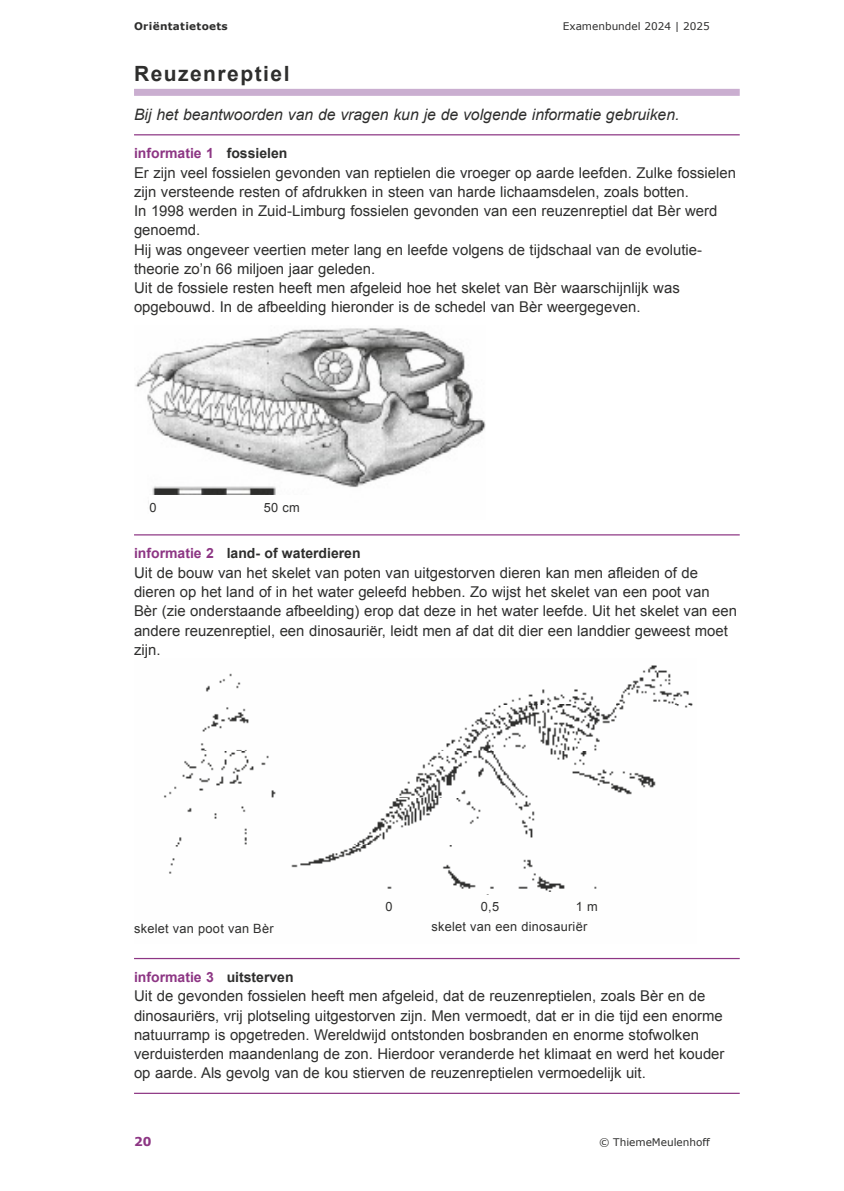
<style>
.page{position:relative;width:844px;height:1191px;background:#fff}
.page>*{position:absolute;margin:0;border:0;box-sizing:border-box;transform-origin:0 0}
.t1{font:700 21px "Arial";letter-spacing:.07em;color:#2e2e2d}
.t2{font:italic 15.75px "Arial";color:#2e2e2d}
.t3{font:14.88px/19.2px "Arial";color:#2e2e2d}
.t4{font:700 14px "Arial";color:#8d3684}
.t5{font:700 14px "Arial";color:#2e2e2d}
.t6{font:12.78px/19.8px "Arial";letter-spacing:.02em;color:#2e2e2d}
.t7{font:700 12.25px "Verdana";color:#8d3684}
.t8{font:10.5px "Verdana";color:#2e2e2d}
.t9{font:700 10.5px "Verdana";letter-spacing:.03em;color:#2e2e2d}
.s1{color:#2e2e2d}
.s2{color:#8d3684}
</style>
<div class="page">
<div style="left:134px;top:89px;width:605px;height:7px;background:#caaed0"></div>
<hr style="left:134px;top:134px;width:605px;height:1px;background:#8d3684">
<hr style="left:134px;top:534px;width:605px;height:1px;background:#8d3684">
<hr style="left:134px;top:958px;width:605px;height:1px;background:#8d3684">
<hr style="left:134px;top:1092px;width:605px;height:2px;background:#8d3684">
<img style="left:135px;top:328px;width:350px;height:175px">
<div style="left:149px;top:496px;width:175px;height:24px;background:#fefefe"></div>
<img style="left:205px;top:665px;width:488px;height:39px">
<p class="t9" style="left:134px;top:19px;width:95px">Oriëntatietoets</p>
<p class="t8" style="left:562px;top:19px;width:149px">Examenbundel 2024 | 2025</p>
<h1 class="t1" style="left:134px;top:60px;width:157px">Reuzenreptiel</h1>
<p class="t2" style="left:134px;top:104px;width:547px">Bij het beantwoorden van de vragen kun je de volgende informatie gebruiken.</p>
<p class="t4" style="left:134px;top:144px;width:155px">informatie 1 <span class="s1">fossielen</span></p>
<p class="t3" style="left:134px;top:163px;width:603px">Er zijn veel fossielen gevonden van reptielen die vroeger op aarde leefden. Zulke fossielen zijn versteende resten of afdrukken in steen van harde lichaamsdelen, zoals botten.<br>In 1998 werden in Zuid-Limburg fossielen gevonden van een reuzenreptiel dat Bèr werd genoemd.<br>Hij was ongeveer veertien meter lang en leefde volgens de tijdschaal van de evolutie&shy;theorie zo’n 66 miljoen jaar geleden.<br>Uit de fossiele resten heeft men afgeleid hoe het skelet van Bèr waarschijnlijk was opgebouwd. In de afbeelding hieronder is de schedel van Bèr weergegeven.</p>
<p class="t6" style="left:149px;top:498px;width:9px">0</p>
<p class="t6" style="left:264px;top:498px;width:37px">50 cm</p>
<p class="t5" style="left:134px;top:544px;width:228px"><span class="s2">informatie 2</span> land- of waterdieren</p>
<p class="t3" style="left:134px;top:563px;width:604px">Uit de bouw van het skelet van poten van uitgestorven dieren kan men afleiden of de dieren op het land of in het water geleefd hebben. Zo wijst het skelet van een poot van<br>Bèr (zie onderstaande afbeelding) erop dat deze in het water leefde. Uit het skelet van een andere reuzenreptiel, een dinosauriër, leidt men af dat dit dier een landdier geweest moet zijn.</p>
<p class="t6" style="left:134px;top:918px;width:141px">skelet van poot van Bèr</p>
<p class="t6" style="left:385px;top:897px;width:9px">0</p>
<p class="t6" style="left:481px;top:897px;width:20px">0,5</p>
<p class="t6" style="left:431px;top:897px;width:168px;text-indent:144px">1 m skelet van een dinosauriër</p>
<p class="t4" style="left:134px;top:968px;width:161px">informatie 3 <span class="s1">uitsterven</span></p>
<p class="t3" style="left:134px;top:986px;width:591px">Uit de gevonden fossielen heeft men afgeleid, dat de reuzenreptielen, zoals Bèr en de dinosauriërs, vrij plotseling uitgestorven zijn. Men vermoedt, dat er in die tijd een enorme natuurramp is opgetreden. Wereldwijd ontstonden bosbranden en enorme stofwolken verduisterden maandenlang de zon. Hierdoor veranderde het klimaat en werd het kouder op aarde. Als gevolg van de kou stierven de reuzenreptielen vermoedelijk uit.</p>
<p class="t7" style="left:134px;top:1133px;width:19px">20</p>
<p class="t8" style="left:599px;top:1135px;width:112px">© ThiemeMeulenhoff</p>
</div>
